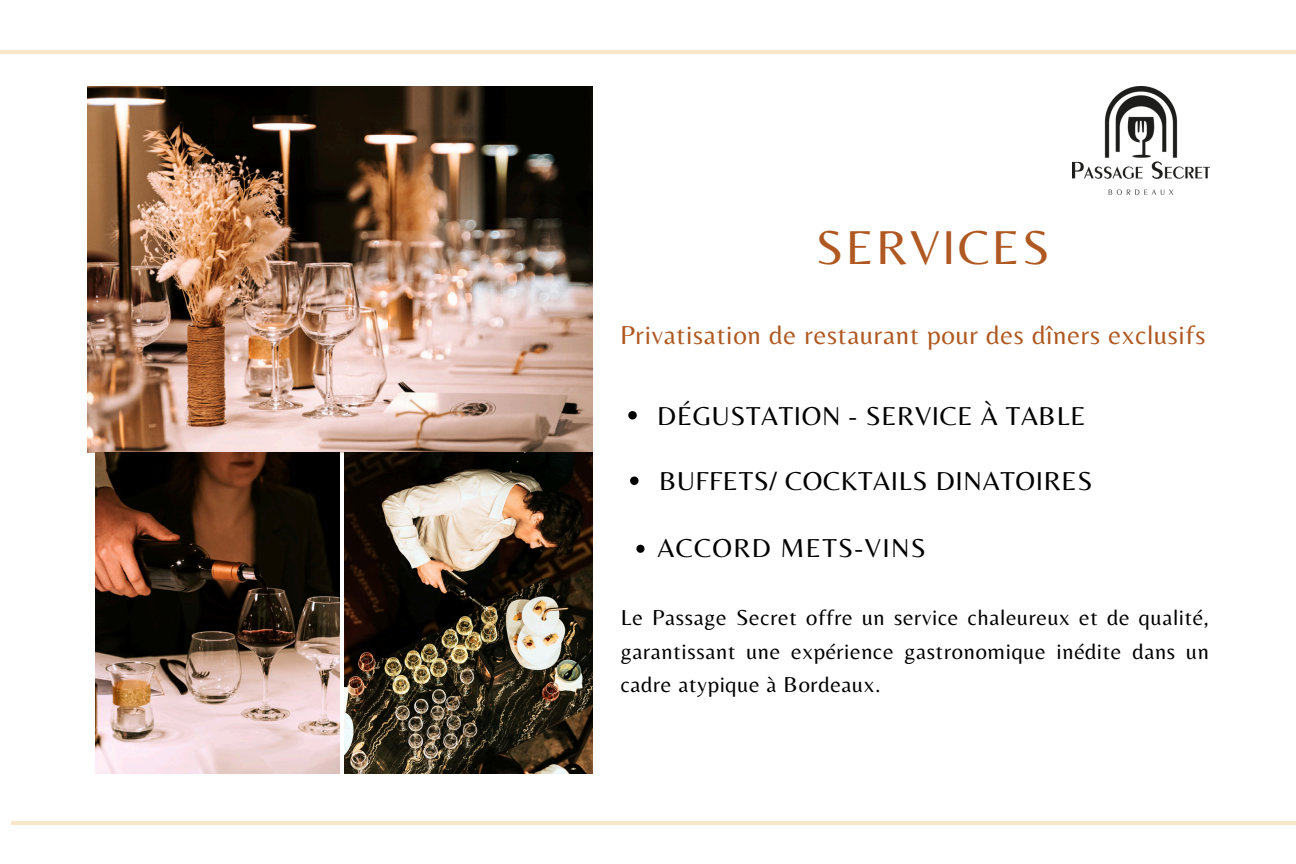
<style>
.page{position:relative;width:1296px;height:864px;background:#fff}
.page>*{position:absolute;margin:0;border:0;box-sizing:border-box;transform-origin:0 0}
.t1{font:49.5px "Belleza";letter-spacing:.05em;color:#af5821}
.t2{font:27px "Belleza";letter-spacing:.025em;color:#000}
.t3{font:27px "Belleza";letter-spacing:.025em;color:#af5821}
.t4{font:27px "Belleza";letter-spacing:.05em;color:#000}
.t5{font:22.5px/33.8px "Belleza";letter-spacing:.03em;color:#000;text-align:justify}
</style>
<div class="page">
<img style="left:88px;top:86px;width:504px;height:367px">
<img style="left:95px;top:453px;width:245px;height:321px">
<img style="left:344px;top:453px;width:248px;height:321px">
<svg style="left:628px;top:411px;width:9px;height:9px"></svg>
<img style="left:1072px;top:86px;width:137px;height:108px">
<svg style="left:630px;top:477px;width:9px;height:8px"></svg>
<svg style="left:636px;top:545px;width:9px;height:8px"></svg>
<hr style="left:11px;top:821px;width:1285px;height:4px;background:#f9e5c7">
<hr style="left:0;top:50px;width:1296px;height:4px;background:#f9e5c7">
<p class="t1" style="left:816px;top:219px;width:235px">SERVICES</p>
<p class="t3" style="left:620px;top:319px;width:587px">Privatisation de restaurant pour des dîners exclusifs</p>
<p class="t2" style="left:657px;top:400px;width:430px">DÉGUSTATION - SERVICE À TABLE</p>
<p class="t2" style="left:659px;top:465px;width:435px">BUFFETS/ COCKTAILS DINATOIRES</p>
<p class="t4" style="left:657px;top:532px;width:270px">ACCORD METS-VINS</p>
<h2 class="t5" style="left:621px;top:600px;width:590px">Le Passage Secret offre un service chaleureux et de qualité, garantissant une expérience gastronomique inédite dans un cadre atypique à Bordeaux.</h2>
</div>
